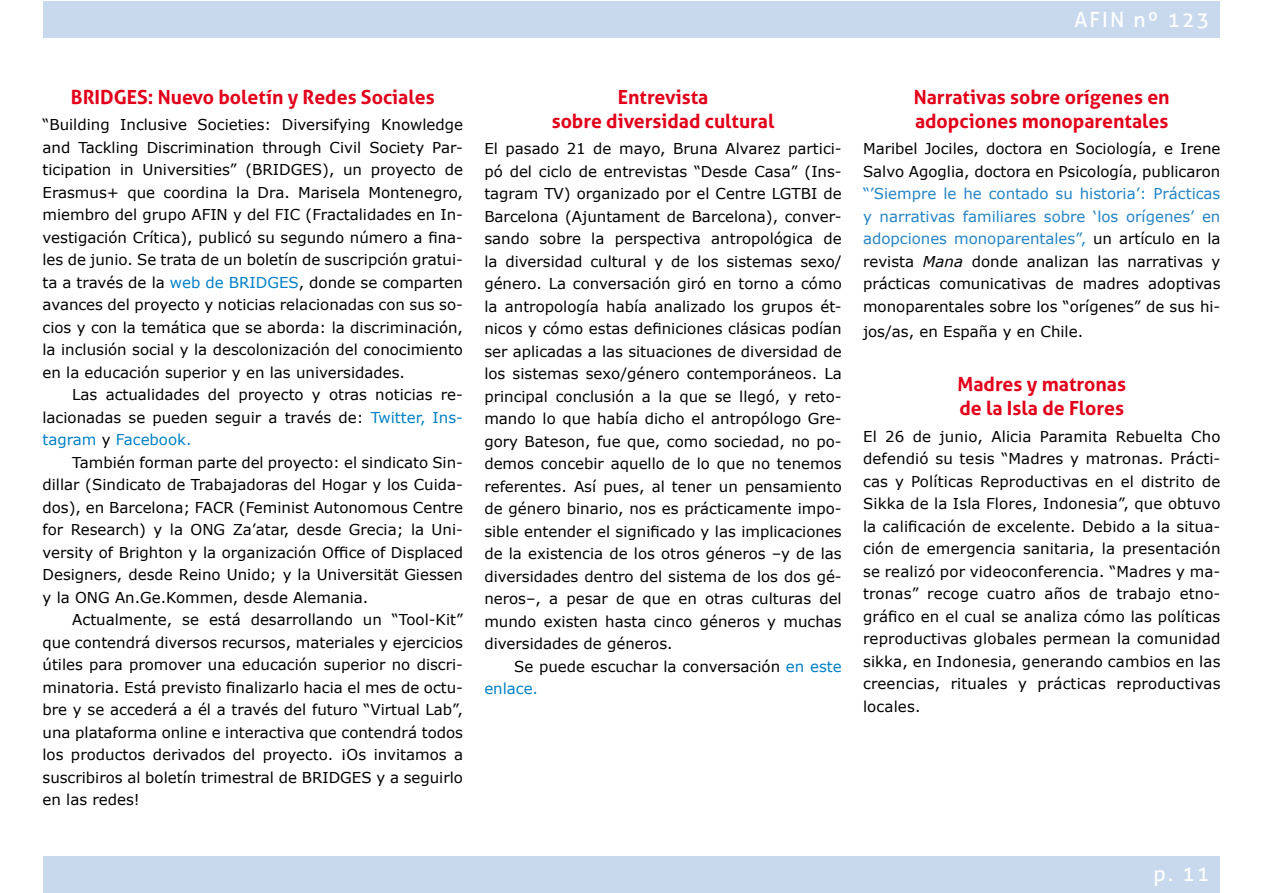
<style>
.page{position:relative;width:1263px;height:893px;background:#fff}
.page>*{position:absolute;margin:0;border:0;box-sizing:border-box;transform-origin:0 0}
.t1{font:21px "Aller";letter-spacing:.1em;color:#fff}
.t2{font:700 19.5px/24px "Aller";color:#e2001a}
.t3{font:15px/22.5px "Verdana";color:#000;text-align:justify}
.s1{color:#0080c6}
.s2{color:#2484c6}
.s3{font-style:italic}
</style>
<div class="page">
<div style="left:43px;top:1px;width:1177px;height:37px;background:#c8d9ee"></div>
<div style="left:43px;top:856px;width:1177px;height:37px;background:#c8d9ee"></div>
<h1 class="t1" style="left:1074px;top:7px;width:137px">AFIN nº 123</h1>
<h2 class="t2" style="left:71px;top:85px;width:365px">BRIDGES: Nuevo boletín y Redes Sociales</h2>
<p class="t3" style="left:43px;top:114px;width:422px">“Building Inclusive Societies: Diversifying Knowledge and Tackling Discrimination through Civil Society Par&shy;ticipation in Universities” (BRIDGES), un proyecto de Erasmus+ que coordina la Dra. Marisela Montenegro, miembro del grupo AFIN y del FIC (Fractalidades en In&shy;vestigación Crítica), publicó su segundo número a fina&shy;les de junio. Se trata de un boletín de suscripción gratui&shy;ta a través de la <span class="s1">web de BRIDGES</span>, donde se comparten avances del proyecto y noticias relacionadas con sus so&shy;cios y con la temática que se aborda: la discriminación, la inclusión social y la descolonización del conocimiento en la educación superior y en las universidades.</p>
<p class="t3" style="left:43px;top:384px;width:422px;text-indent:30px">Las actualidades del proyecto y otras noticias re&shy;lacionadas se pueden seguir a través de: <span class="s1">Twitter, Ins&shy;tagram</span> y <span class="s1">Facebook.</span></p>
<p class="t3" style="left:43px;top:451px;width:422px;text-indent:30px">También forman parte del proyecto: el sindicato Sin&shy;dillar (Sindicato de Trabajadoras del Hogar y los Cuida&shy;dos), en Barcelona; FACR (Feminist Autonomous Centre for Research) y la ONG Za’atar, desde Grecia; la Uni&shy;versity of Brighton y la organización Office of Displaced Designers, desde Reino Unido; y la Universität Giessen y la ONG An.Ge.Kommen, desde Alemania.</p>
<p class="t3" style="left:43px;top:609px;width:422px;text-indent:30px">Actualmente, se está desarrollando un “Tool-Kit” que contendrá diversos recursos, materiales y ejercicios útiles para promover una educación superior no discri&shy;minatoria. Está previsto finalizarlo hacia el mes de octu&shy;bre y se accederá a él a través del futuro “Virtual Lab”, una plataforma online e interactiva que contendrá todos los productos derivados del proyecto. ¡Os invitamos a suscribiros al boletín trimestral de BRIDGES y a seguirlo en las redes!</p>
<h2 class="t2" style="left:552px;top:85px;width:224px;text-align:center">Entrevista<br>sobre diversidad cultural</h2>
<p class="t3" style="left:484px;top:138px;width:359px">El pasado 21 de mayo, Bruna Alvarez partici&shy;pó del ciclo de entrevistas “Desde Casa” (Ins&shy;tagram TV) organizado por el Centre LGTBI de Barcelona (Ajuntament de Barcelona), conver&shy;sando sobre la perspectiva antropológica de la diversidad cultural y de los sistemas sexo/ género. La conversación giró en torno a cómo la antropología había analizado los grupos ét&shy;nicos y cómo estas definiciones clásicas podían ser aplicadas a las situaciones de diversidad de los sistemas sexo/género contemporáneos. La principal conclusión a la que se llegó, y reto&shy;mando lo que había dicho el antropólogo Gre&shy;gory Bateson, fue que, como sociedad, no po&shy;demos concebir aquello de lo que no tenemos referentes. Así pues, al tener un pensamiento de género binario, nos es prácticamente impo&shy;sible entender el significado y las implicaciones de la existencia de los otros géneros –y de las diversidades dentro del sistema de los dos gé&shy;neros–, a pesar de que en otras culturas del mundo existen hasta cinco géneros y muchas diversidades de géneros.</p>
<p class="t3" style="left:484px;top:655px;width:359px;text-indent:30px">Se puede escuchar la conversación <span class="s1">en este enlace.</span></p>
<h2 class="t2" style="left:914px;top:85px;width:257px">Narrativas sobre orígenes en adopciones monoparentales</h2>
<p class="t3" style="left:863px;top:138px;width:359px">Maribel Jociles, doctora en Sociología, e Irene<br>Salvo Agoglia, doctora en Psicología, publicaron</p>
<p class="t3" style="left:863px;top:183px;width:359px"><span class="s2">“’Siempre le he contado su historia’: Prácticas y narrativas familiares sobre ‘los orígenes’ en adopciones monoparentales”,</span> un artículo en la revista <span class="s3">Mana</span> donde analizan las narrativas y prácticas comunicativas de madres adoptivas monoparentales sobre los “orígenes” de sus hi-</p>
<p class="t3" style="left:863px;top:321px;width:222px">jos/as, en España y en Chile.</p>
<h2 class="t2" style="left:957px;top:372px;width:170px">Madres y matronas de la Isla de Flores</h2>
<p class="t3" style="left:863px;top:425px;width:359px">El 26 de junio, Alicia Paramita Rebuelta Cho defendió su tesis “Madres y matronas. Prácti&shy;cas y Políticas Reproductivas en el distrito de Sikka de la Isla Flores, Indonesia”, que obtuvo la calificación de excelente. Debido a la situa&shy;ción de emergencia sanitaria, la presentación se realizó por videoconferencia. “Madres y ma&shy;tronas” recoge cuatro años de trabajo etno&shy;gráfico en el cual se analiza cómo las políticas reproductivas globales permean la comunidad sikka, en Indonesia, generando cambios en las creencias, rituales y prácticas reproductivas locales.</p>
<h1 class="t1" style="left:1153px;top:861px;width:57px">p. 11</h1>
</div>
